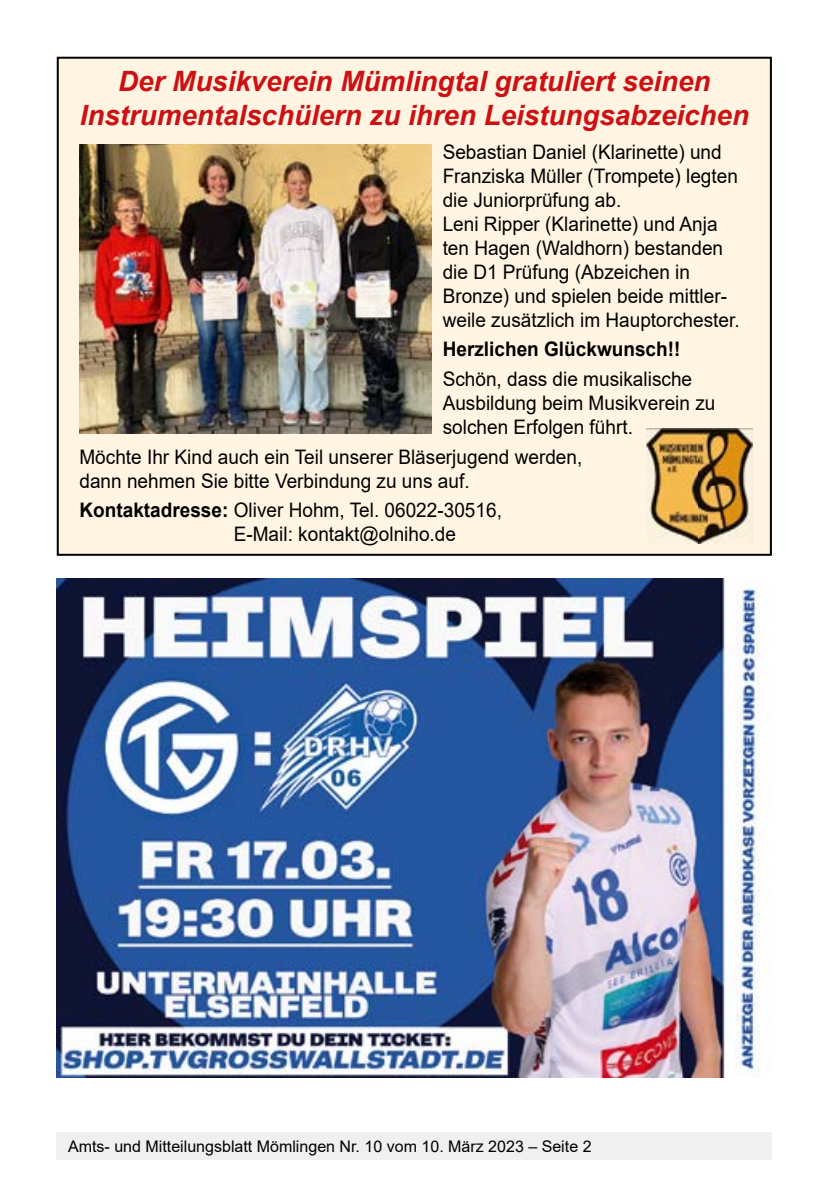
<style>
.page{position:relative;width:840px;height:1191px;background:#fff}
.page>*{position:absolute;margin:0;border:0;box-sizing:border-box;transform-origin:0 0}
.t1{font:italic 700 28px/33.6px "Arial";color:#cd1013;text-align:center}
.t2{font:20px/24px "Arial";color:#000;scale:.95 1}
.t3{font:700 20px "Arial";color:#000;scale:.95 1}
.t4{font:16px "Arial";color:#000}
.s1{font-weight:700}
</style>
<div class="page">
<img style="left:57px;top:578px;width:710px;height:499px">
<div style="left:58px;top:58px;width:712px;height:497px;background:#fff5e2"></div>
<div style="left:57px;top:57px;width:714px;height:499px;border:2px solid #000"></div>
<img style="left:79px;top:144px;width:352px;height:289px">
<img style="left:646px;top:429px;width:105px;height:114px">
<div style="left:57px;top:1132px;width:714px;height:27px;background:#f0f0f0"></div>
<h1 class="t1" style="left:80px;top:65px;width:670px">Der Musikverein Mümlingtal gratuliert seinen<br>Instrumentalschülern zu ihren Leistungsabzeichen</h1>
<p class="t2" style="left:442px;top:139px;width:314px">Sebastian Daniel (Klarinette) und<br>Franziska Müller (Trompete) legten die Juniorprüfung ab.<br>Leni Ripper (Klarinette) und Anja ten Hagen (Waldhorn) bestanden die D1 Prüfung (Abzeichen in<br>Bronze) und spielen beide mittler&shy;weile zusätzlich im Hauptorchester.</p>
<p class="t3" style="left:442px;top:335px;width:252px">Herzlichen Glückwunsch!!</p>
<p class="t2" style="left:442px;top:367px;width:288px">Schön, dass die musikalische<br>Ausbildung beim Musikverein zu solchen Erfolgen führt.</p>
<p class="t2" style="left:79px;top:444px;width:530px">Möchte Ihr Kind auch ein Teil unserer Bläserjugend werden, dann nehmen Sie bitte Verbindung zu uns auf.</p>
<p class="t2" style="left:234px;top:498px;width:283px;text-indent:-154px"><span class="s1">Kontaktadresse:</span> Oliver Hohm, Tel. 06022-30516,<br>E-Mail: kontakt@olniho.de</p>
<p class="t4" style="left:68px;top:1135px;width:524px">Amts- und Mitteilungsblatt Mömlingen Nr. 10 vom 10. März 2023 – Seite 2</p>
</div>
